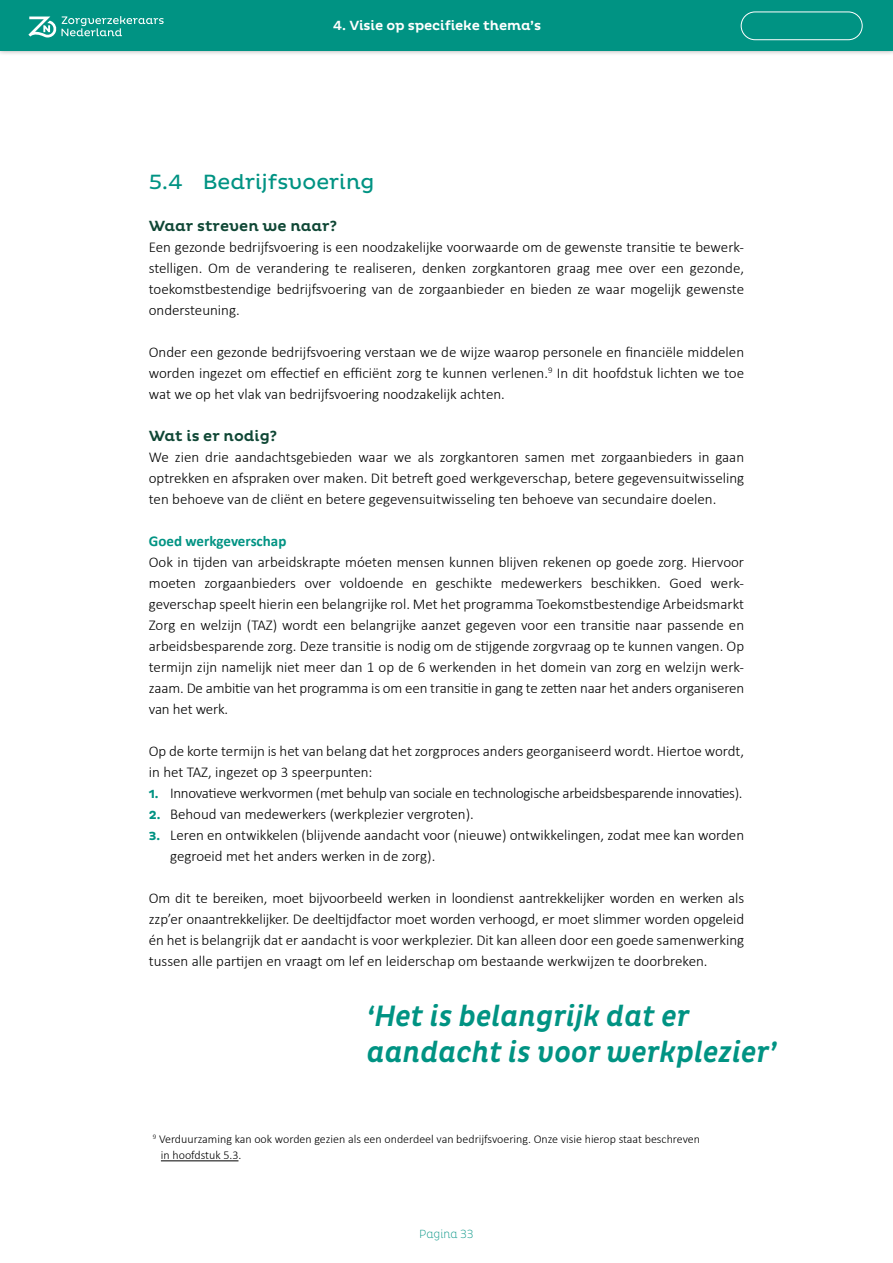
<style>
.page{position:relative;width:893px;height:1263px;background:#fff}
.page>*{position:absolute;margin:0;border:0;box-sizing:border-box;transform-origin:0 0}
.t1{font:italic 500 30px/36px "Pluto Cond";color:#009383}
.t2{font:21px "Pluto";color:#009383}
.t3{font:300 15px/21px "Calibri";color:#000;text-align:justify}
.t4{font:300 15px "Calibri";letter-spacing:-.02em;color:#000}
.t5{font:500 15px "Pluto";color:#0f4735}
.t6{font:700 15px "Calibri";color:#009383}
.t7{font:500 13.5px "Pluto";letter-spacing:-.01em;color:#fff}
.t8{font:300 12px/16.5px "Calibri";color:#000}
.t9{font:200 12px "Pluto Cond";color:#009383}
.s1{font-family:"Pluto";font-weight:700;font-size:12px;color:#009383}
</style>
<div class="page">
<hr style="left:161px;top:1160px;width:77px;height:1px;background:#000">
<div style="left:0;top:0;width:893px;height:56px;background:#000;opacity:.4"></div>
<div style="left:0;top:0;width:893px;height:50px;background:#009383"></div>
<div style="left:741px;top:12px;width:121px;height:28px;border:1px solid #fff;border-radius:14px"></div>
<svg style="left:28px;top:16px;width:136px;height:21px"></svg>
<p class="t7" style="left:333px;top:18px;width:210px">4. Visie op specifieke thema’s</p>
<h1 class="t2" style="left:149px;top:170px;width:227px">5.4 Bedrijfsvoering</h1>
<h2 class="t5" style="left:149px;top:217px;width:190px">Waar streven we naar?</h2>
<p class="t3" style="left:149px;top:236px;width:597px">Een gezonde bedrijfsvoering is een noodzakelijke voorwaarde om de gewenste transitie te bewerk&shy;stelligen. Om de verandering te realiseren, denken zorgkantoren graag mee over een gezonde, toekomstbestendige bedrijfsvoering van de zorgaanbieder en bieden ze waar mogelijk gewenste ondersteuning.</p>
<p class="t3" style="left:149px;top:341px;width:597px">Onder een gezonde bedrijfsvoering verstaan we de wijze waarop personele en financiële middelen worden ingezet om effectief en efficiënt zorg te kunnen verlenen.<sup>9</sup> In dit hoofdstuk lichten we toe wat we op het vlak van bedrijfsvoering noodzakelijk achten.</p>
<h2 class="t5" style="left:149px;top:427px;width:130px">Wat is er nodig?</h2>
<p class="t3" style="left:149px;top:446px;width:597px">We zien drie aandachtsgebieden waar we als zorgkantoren samen met zorgaanbieders in gaan optrekken en afspraken over maken. Dit betreft goed werkgeverschap, betere gegevensuitwisseling ten behoeve van de cliënt en betere gegevensuitwisseling ten behoeve van secundaire doelen.</p>
<h3 class="t6" style="left:149px;top:530px;width:139px">Goed werkgeverschap</h3>
<p class="t3" style="left:149px;top:551px;width:597px">Ook in tijden van arbeidskrapte móeten mensen kunnen blijven rekenen op goede zorg. Hiervoor moeten zorgaanbieders over voldoende en geschikte medewerkers beschikken. Goed werk&shy;geverschap speelt hierin een belangrijke rol. Met het programma Toekomstbestendige Arbeidsmarkt Zorg en welzijn (TAZ) wordt een belangrijke aanzet gegeven voor een transitie naar passende en arbeidsbesparende zorg. Deze transitie is nodig om de stijgende zorgvraag op te kunnen vangen. Op termijn zijn namelijk niet meer dan 1 op de 6 werkenden in het domein van zorg en welzijn werk&shy;zaam. De ambitie van het programma is om een transitie in gang te zetten naar het anders organiseren van het werk.</p>
<p class="t3" style="left:149px;top:740px;width:597px">Op de korte termijn is het van belang dat het zorgproces anders georganiseerd wordt. Hiertoe wordt, in het TAZ, ingezet op 3 speerpunten:</p>
<p class="t4" style="left:149px;top:784px;width:595px"><span class="s1">1.</span> Innovatieve werkvormen (met behulp van sociale en technologische arbeidsbesparende innovaties).</p>
<p class="t3" style="left:149px;top:803px;width:327px"><span class="s1">2.</span> Behoud van medewerkers (werkplezier vergroten).</p>
<p class="t3" style="left:170px;top:824px;width:576px;text-indent:-21px"><span class="s1">3.</span> Leren en ontwikkelen (blijvende aandacht voor (nieuwe) ontwikkelingen, zodat mee kan worden gegroeid met het anders werken in de zorg).</p>
<p class="t3" style="left:149px;top:887px;width:597px">Om dit te bereiken, moet bijvoorbeeld werken in loondienst aantrekkelijker worden en werken als zzp’er onaantrekkelijker. De deeltijdfactor moet worden verhoogd, er moet slimmer worden opgeleid én het is belangrijk dat er aandacht is voor werkplezier. Dit kan alleen door een goede samenwerking tussen alle partijen en vraagt om lef en leiderschap om bestaande werkwijzen te doorbreken.</p>
<h4 class="t1" style="left:367px;top:998px;width:411px">‘Het is belangrijk dat er aandacht is voor werkplezier’</h4>
<p class="t8" style="left:161px;top:1130px;width:541px;text-indent:-8px"><sup>9</sup> Verduurzaming kan ook worden gezien als een onderdeel van bedrijfsvoering. Onze visie hierop staat beschreven in hoofdstuk 5.3.</p>
<p class="t9" style="left:419px;top:1227px;width:56px">Pagina 33</p>
</div>
